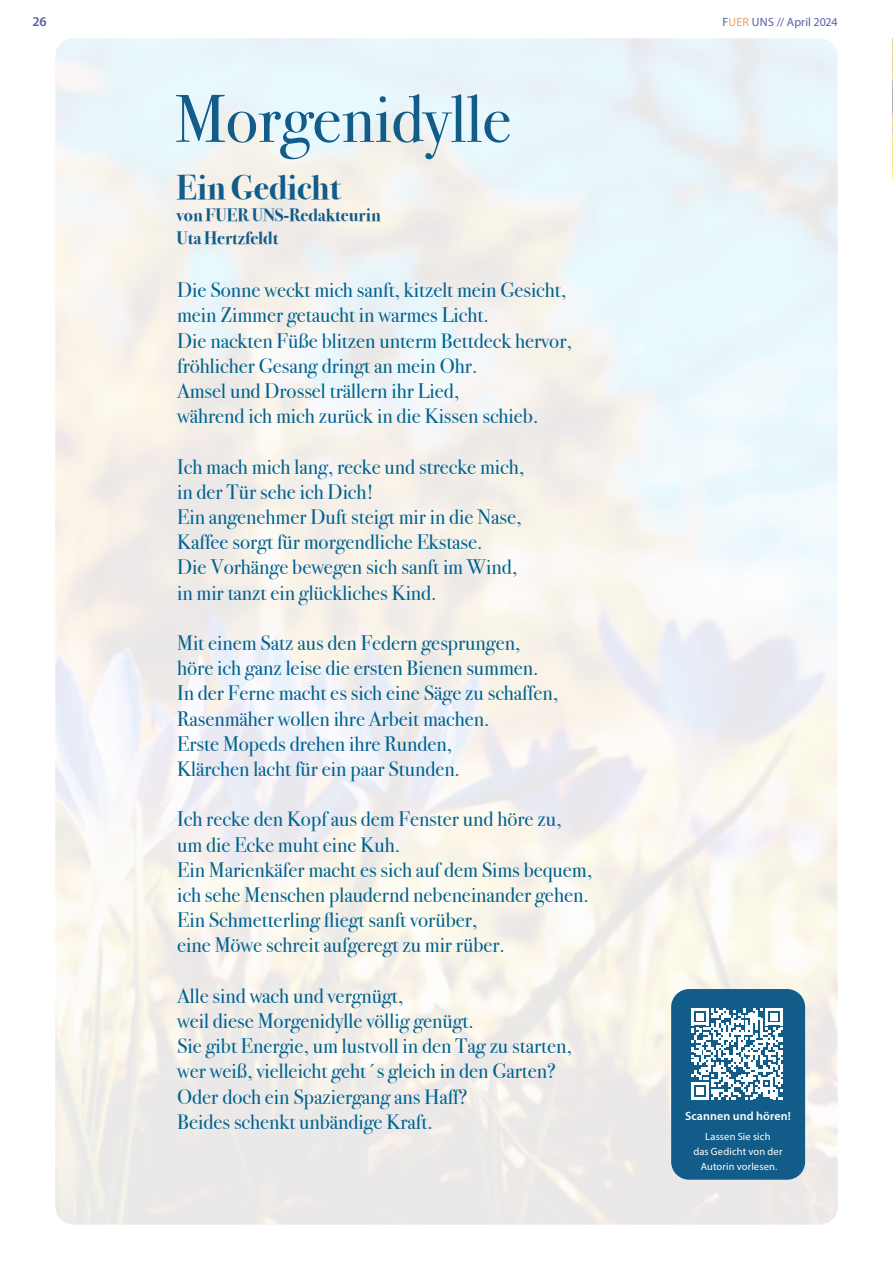
<style>
.page{position:relative;width:893px;height:1263px;background:#fff}
.page>*{position:absolute;margin:0;border:0;box-sizing:border-box;transform-origin:0 0}
.t1{font:67.5px "Bodoni Svty Two ITCTT";color:#125c89}
.t2{font:700 34.5px "Bodoni Svty Two ITCTT";color:#125c89}
.t3{font:21px/25.2px "Bodoni Svty Two ITCTT";color:#00628f}
.t4{font:700 18px/22.5px "Bodoni Svty Two ITCTT";color:#125c89}
.t5{font:600 13.5px "Myriad Pro";color:#575ea8}
.t6{font:12px "Myriad Pro";letter-spacing:.01em;color:#575ea8}
.t7{font:600 12px "Myriad Pro";letter-spacing:.01em;color:#fff}
.t8{font:10.5px/15px "Myriad Pro";letter-spacing:.01em;color:#fff;text-align:center}
.s1{color:#ec9e61}
</style>
<div class="page">
<img style="left:892px;top:38px;width:1px;height:142px">
<div style="left:671px;top:989px;width:134px;height:191px;background:#125c89;border-radius:18px"></div>
<svg style="left:691px;top:1008px;width:92px;height:91px"></svg>
<p class="t5" style="left:32px;top:12px;width:16px">26</p>
<p class="t6" style="left:722px;top:14px;width:117px">F<span class="s1">UER</span> UNS // April 2024</p>
<h1 class="t1" style="left:175px;top:64px;width:338px">Morgenidylle</h1>
<h2 class="t2" style="left:176px;top:159px;width:166px">Ein Gedicht</h2>
<p class="t4" style="left:176px;top:202px;width:206px">von FUER UNS-Redakteurin<br>Uta Hertzfeldt</p>
<p class="t3" style="left:177px;top:275px;width:396px">Die Sonne weckt mich sanft, kitzelt mein Gesicht, mein Zimmer getaucht in warmes Licht.<br>Die nackten Füße blitzen unterm Bettdeck hervor, fröhlicher Gesang dringt an mein Ohr.<br>Amsel und Drossel trällern ihr Lied,<br>während ich mich zurück in die Kissen schieb.</p>
<p class="t3" style="left:177px;top:452px;width:349px">Ich mach mich lang, recke und strecke mich, in der Tür sehe ich Dich!<br>Ein angenehmer Duft steigt mir in die Nase, Kaffee sorgt für morgendliche Ekstase.<br>Die Vorhänge bewegen sich sanft im Wind, in mir tanzt ein glückliches Kind.</p>
<p class="t3" style="left:177px;top:628px;width:382px">Mit einem Satz aus den Federn gesprungen, höre ich ganz leise die ersten Bienen summen.<br>In der Ferne macht es sich eine Säge zu schaffen, Rasenmäher wollen ihre Arbeit machen.<br>Erste Mopeds drehen ihre Runden,<br>Klärchen lacht für ein paar Stunden.</p>
<p class="t3" style="left:177px;top:804px;width:416px">Ich recke den Kopf aus dem Fenster und höre zu,<br>um die Ecke muht eine Kuh.<br>Ein Marienkäfer macht es sich auf dem Sims bequem, ich sehe Menschen plaudernd nebeneinander gehen.<br>Ein Schmetterling fliegt sanft vorüber,<br>eine Möwe schreit aufgeregt zu mir rüber.</p>
<p class="t3" style="left:177px;top:981px;width:396px">Alle sind wach und vergnügt,<br>weil diese Morgenidylle völlig genügt.<br>Sie gibt Energie, um lustvoll in den Tag zu starten, wer weiß, vielleicht geht´s gleich in den Garten?<br>Oder doch ein Spaziergang ans Haff?<br>Beides schenkt unbändige Kraft.</p>
<p class="t7" style="left:685px;top:1109px;width:107px">Scannen und hören!</p>
<p class="t8" style="left:693px;top:1128px;width:91px">Lassen Sie sich<br>das Gedicht von der<br>Autorin vorlesen.</p>
</div>
